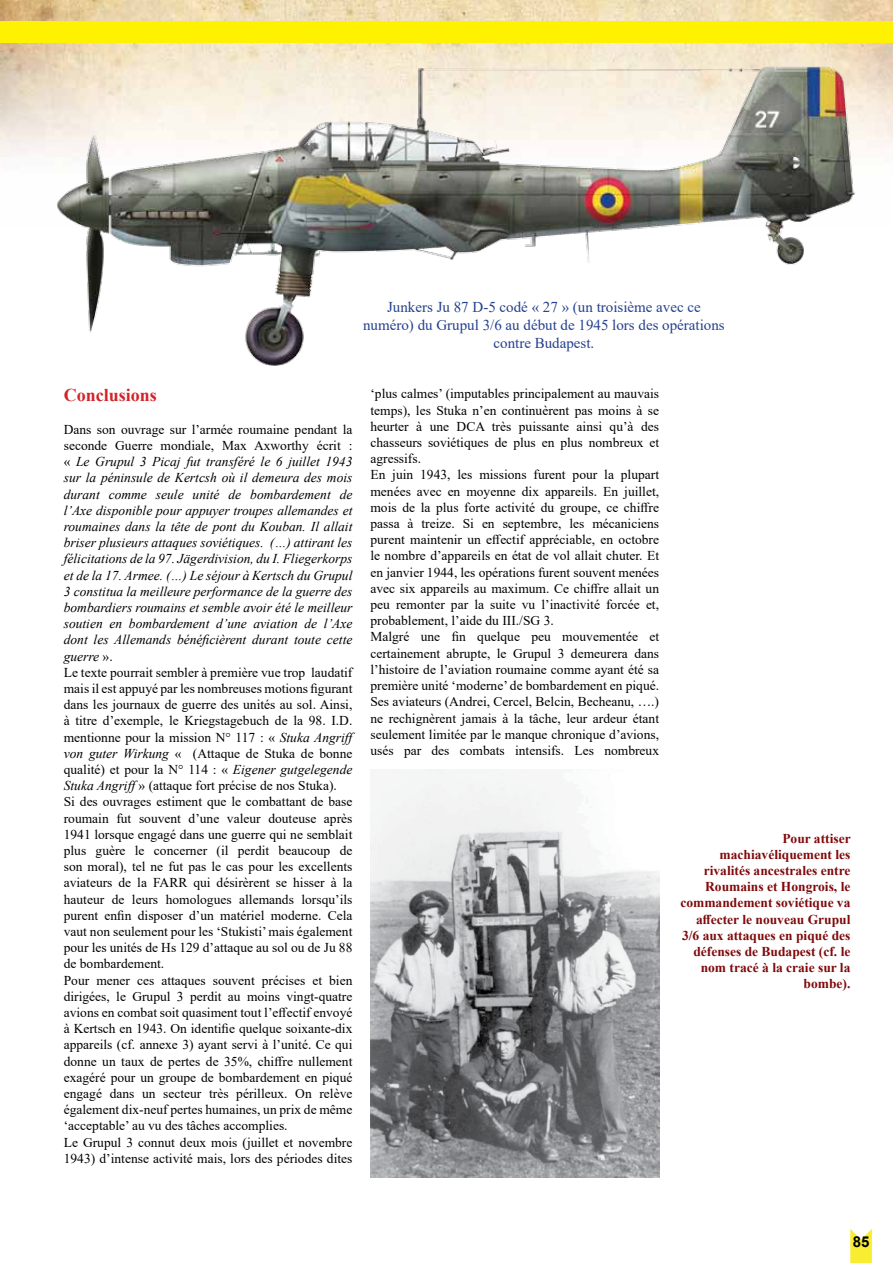
<style>
.page{position:relative;width:893px;height:1263px;background:#fff}
.page>*{position:absolute;margin:0;border:0;box-sizing:border-box;transform-origin:0 0}
.t1{font:700 18px "Times New Roman";color:#d2232a}
.t2{font:15px/18px "Times New Roman";color:#25408f;text-align:center}
.t3{font:700 15px "Arial";color:#000}
.t4{font:13.5px/16.2px "Times New Roman";color:#000}
.t5{font:700 13.5px/16.2px "Times New Roman";color:#7f090b;text-align:right}
.s1{font-style:italic}
</style>
<div class="page">
<img style="left:0;top:0;width:893px;height:157px">
<div style="left:0;top:21px;width:893px;height:22px;background:#fff200"></div>
<svg style="left:850px;top:1229px;width:22px;height:34px"></svg>
<img style="left:41px;top:52px;width:831px;height:314px">
<img style="left:370px;top:770px;width:289px;height:408px">
<p class="t2" style="left:363px;top:298px;width:363px">Junkers Ju 87 D-5 codé « 27 » (un troisième avec ce numéro) du Grupul 3/6 au début de 1945 lors des opérations contre Budapest.</p>
<h1 class="t1" style="left:64px;top:382px;width:95px">Conclusions</h1>
<p class="t4" style="left:64px;top:421px;width:295px">Dans son ouvrage sur l’armée roumaine pendant la seconde Guerre mondiale, Max Axworthy écrit : « <span class="s1">Le Grupul 3 Picaj fut transféré le 6 juillet 1943 sur la péninsule de Kertcsh où il demeura des mois durant comme seule unité de bombardement de l’Axe disponible pour appuyer troupes allemandes et roumaines dans la tête de pont du Kouban. Il allait briser plusieurs attaques soviétiques. (…) attirant les félicitations de la 97. Jägerdivision, du I. Fliegerkorps et de la 17. Armee. (…) Le séjour à Kertsch du Grupul 3 constitua la meilleure performance de la guerre des bombardiers roumains et semble avoir été le meilleur soutien en bombardement d’une aviation de l’Axe dont les Allemands bénéficièrent durant toute cette guerre</span> ».<br>Le texte pourrait sembler à première vue trop laudatif mais il est appuyé par les nombreuses motions figurant dans les journaux de guerre des unités au sol. Ainsi, à titre d’exemple, le Kriegstagebuch de la 98. I.D. mentionne pour la mission N° 117 : « <span class="s1">Stuka Angriff von guter Wirkung</span> « (Attaque de Stuka de bonne qualité) et pour la N° 114 : « <span class="s1">Eigener gutgelegende Stuka Angriff</span>» (attaque fort précise de nos Stuka).<br>Si des ouvrages estiment que le combattant de base roumain fut souvent d’une valeur douteuse après 1941 lorsque engagé dans une guerre qui ne semblait plus guère le concerner (il perdit beaucoup de son moral), tel ne fut pas le cas pour les excellents aviateurs de la FARR qui désirèrent se hisser à la hauteur de leurs homologues allemands lorsqu’ils purent enfin disposer d’un matériel moderne. Cela vaut non seulement pour les ‘Stukisti’ mais également pour les unités de Hs 129 d’attaque au sol ou de Ju 88 de bombardement.<br>Pour mener ces attaques souvent précises et bien dirigées, le Grupul 3 perdit au moins vingt-quatre avions en combat soit quasiment tout l’effectif envoyé à Kertsch en 1943. On identifie quelque soixante-dix appareils (cf. annexe 3) ayant servi à l’unité. Ce qui donne un taux de pertes de 35%, chiffre nullement exagéré pour un groupe de bombardement en piqué engagé dans un secteur très périlleux. On relève également dix-neuf pertes humaines, un prix de même ‘acceptable’ au vu des tâches accomplies.<br>Le Grupul 3 connut deux mois (juillet et novembre 1943) d’intense activité mais, lors des périodes dites</p>
<p class="t4" style="left:370px;top:385px;width:290px">‘plus calmes’ (imputables principalement au mauvais temps), les Stuka n’en continuèrent pas moins à se heurter à une DCA très puissante ainsi qu’à des chasseurs soviétiques de plus en plus nombreux et agressifs.<br>En juin 1943, les missions furent pour la plupart menées avec en moyenne dix appareils. En juillet, mois de la plus forte activité du groupe, ce chiffre passa à treize. Si en septembre, les mécaniciens purent maintenir un effectif appréciable, en octobre le nombre d’appareils en état de vol allait chuter. Et en janvier 1944, les opérations furent souvent menées avec six appareils au maximum. Ce chiffre allait un peu remonter par la suite vu l’inactivité forcée et, probablement, l’aide du III./SG 3.<br>Malgré une fin quelque peu mouvementée et certainement abrupte, le Grupul 3 demeurera dans l’histoire de l’aviation roumaine comme ayant été sa première unité ‘moderne’ de bombardement en piqué.<br>Ses aviateurs (Andrei, Cercel, Belcin, Becheanu, ….) ne rechignèrent jamais à la tâche, leur ardeur étant seulement limitée par le manque chronique d’avions, usés par des combats intensifs. Les nombreux</p>
<p class="t5" style="left:680px;top:830px;width:172px">Pour attiser machiavéliquement les rivalités ancestrales entre<br>Roumains et Hongrois, le commandement soviétique va affecter le nouveau Grupul<br>3/6 aux attaques en piqué des défenses de Budapest (cf. le nom tracé à la craie sur la bombe).</p>
<p class="t3" style="left:853px;top:1231px;width:18px">85</p>
</div>
